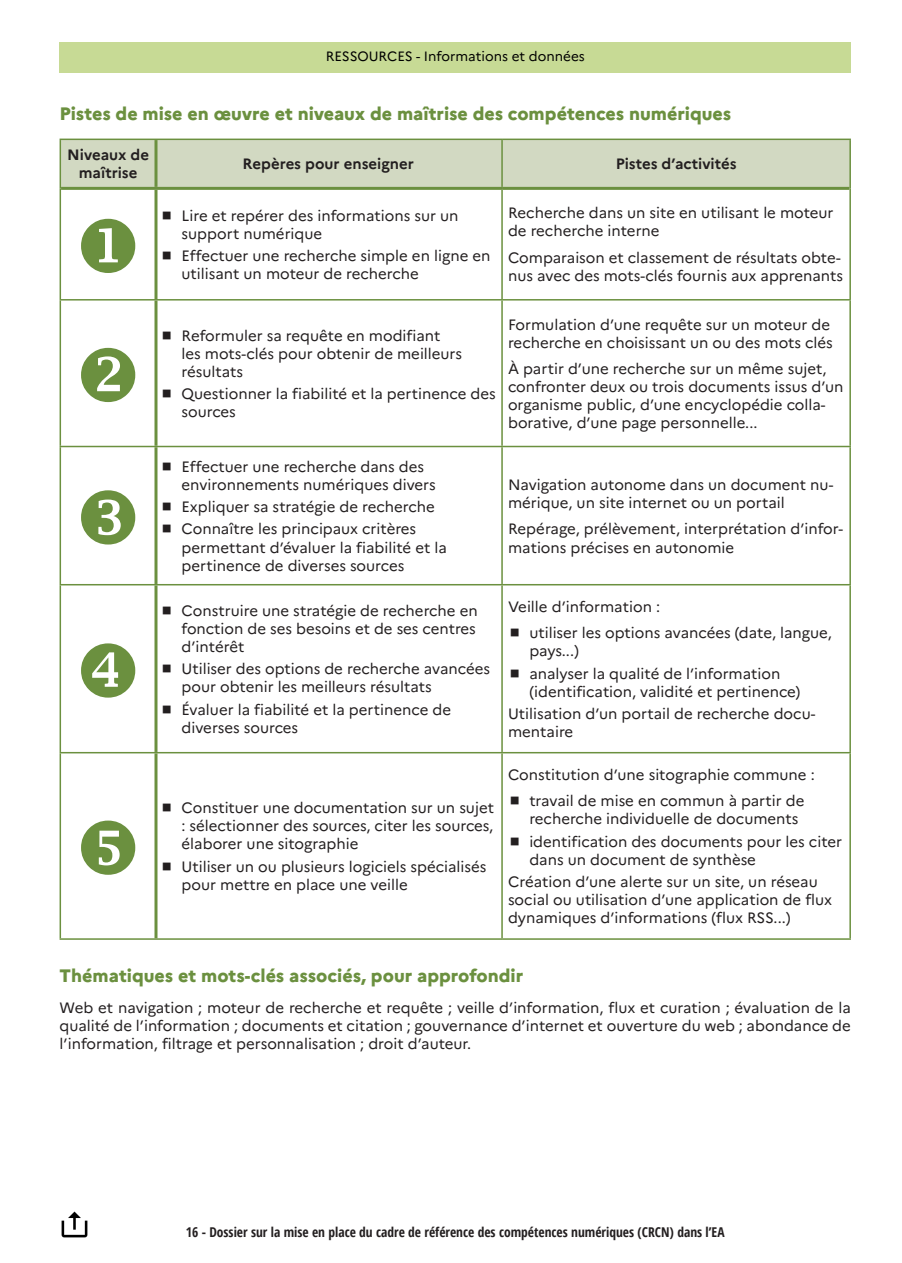
<style>
.page{position:relative;width:902px;height:1263px;background:#fff}
.page>*{position:absolute;margin:0;border:0;box-sizing:border-box;transform-origin:0 0}
.Sous_1-1_et_titre_ta{font:800 18px "Marianne";color:#6b903f}
.TEXTE_ARTICLES{font:15px/18px "Marianne";color:#231f20}
.Texte-colonne_tablea{font:15px/18px "Marianne";color:#231f20}
.Titre_colonne-SPS_10{font:700 15px/18px "Marianne";color:#231f20;text-align:center}
.t1{font:700 13.5px "Open Sans Condensed";color:#231f20}
.RAPPEL-TITRE_Partie{font:13.5px "Marianne";color:#000}
</style>
<div class="page">
<img style="left:61px;top:1211px;width:27px;height:27px">
<div style="left:60px;top:43px;width:790px;height:30px;background:#c7da95"></div>
<div style="left:61px;top:140px;width:788px;height:47px;background:#d2d9c2"></div>
<hr style="left:60px;top:139px;width:96px;height:1px;background:#6b903f">
<hr style="left:60px;top:140px;width:1px;height:48px;background:#6b903f">
<hr style="left:156px;top:139px;width:346px;height:1px;background:#6b903f">
<hr style="left:502px;top:139px;width:348px;height:1px;background:#6b903f">
<hr style="left:501px;top:140px;width:1px;height:47px;background:#6b903f">
<hr style="left:849px;top:140px;width:1px;height:48px;background:#6b903f">
<hr style="left:60px;top:188px;width:1px;height:111px;background:#6b903f">
<hr style="left:501px;top:190px;width:1px;height:109px;background:#6b903f">
<hr style="left:849px;top:188px;width:1px;height:111px;background:#6b903f">
<hr style="left:60px;top:299px;width:96px;height:2px;background:#6b903f">
<hr style="left:60px;top:301px;width:1px;height:145px;background:#6b903f">
<hr style="left:156px;top:299px;width:346px;height:2px;background:#6b903f">
<hr style="left:502px;top:299px;width:348px;height:2px;background:#6b903f">
<hr style="left:501px;top:301px;width:1px;height:145px;background:#6b903f">
<hr style="left:849px;top:301px;width:1px;height:145px;background:#6b903f">
<hr style="left:60px;top:446px;width:96px;height:1px;background:#6b903f">
<hr style="left:60px;top:447px;width:1px;height:137px;background:#6b903f">
<hr style="left:156px;top:446px;width:346px;height:1px;background:#6b903f">
<hr style="left:502px;top:446px;width:348px;height:1px;background:#6b903f">
<hr style="left:501px;top:447px;width:1px;height:137px;background:#6b903f">
<hr style="left:849px;top:447px;width:1px;height:137px;background:#6b903f">
<hr style="left:60px;top:584px;width:96px;height:1px;background:#6b903f">
<hr style="left:60px;top:585px;width:1px;height:167px;background:#6b903f">
<hr style="left:156px;top:584px;width:346px;height:1px;background:#6b903f">
<hr style="left:502px;top:584px;width:348px;height:1px;background:#6b903f">
<hr style="left:501px;top:585px;width:1px;height:167px;background:#6b903f">
<hr style="left:849px;top:585px;width:1px;height:167px;background:#6b903f">
<hr style="left:60px;top:752px;width:96px;height:1px;background:#6b903f">
<hr style="left:60px;top:753px;width:1px;height:185px;background:#6b903f">
<hr style="left:156px;top:752px;width:346px;height:1px;background:#6b903f">
<hr style="left:502px;top:752px;width:348px;height:1px;background:#6b903f">
<hr style="left:501px;top:753px;width:1px;height:185px;background:#6b903f">
<hr style="left:849px;top:753px;width:1px;height:185px;background:#6b903f">
<hr style="left:60px;top:938px;width:96px;height:2px;background:#6b903f">
<hr style="left:156px;top:938px;width:346px;height:2px;background:#6b903f">
<hr style="left:502px;top:938px;width:348px;height:2px;background:#6b903f">
<hr style="left:154px;top:140px;width:3px;height:47px;background:#6b903f">
<hr style="left:61px;top:187px;width:95px;height:3px;background:#6b903f">
<hr style="left:156px;top:187px;width:346px;height:3px;background:#6b903f">
<hr style="left:154px;top:190px;width:3px;height:109px;background:#6b903f">
<hr style="left:502px;top:187px;width:347px;height:3px;background:#6b903f">
<hr style="left:154px;top:301px;width:3px;height:145px;background:#6b903f">
<hr style="left:154px;top:447px;width:3px;height:137px;background:#6b903f">
<hr style="left:154px;top:585px;width:3px;height:167px;background:#6b903f">
<hr style="left:154px;top:753px;width:3px;height:185px;background:#6b903f">
<p class="RAPPEL-TITRE_Partie" style="left:326px;top:48px;width:260px">RESSOURCES - Informations et données</p>
<p class="Sous_1-1_et_titre_ta" style="left:60px;top:102px;width:673px">Pistes de mise en œuvre et niveaux de maîtrise des compétences numériques</p>
<p class="Titre_colonne-SPS_10" style="left:67px;top:146px;width:83px">Niveaux de maîtrise</p>
<p class="Titre_colonne-SPS_10" style="left:242px;top:155px;width:173px">Repères pour enseigner</p>
<p class="Titre_colonne-SPS_10" style="left:615px;top:155px;width:122px">Pistes d’activités</p>
<p class="TEXTE_ARTICLES" style="left:181px;top:206px;width:278px">Lire et repérer des informations sur un support numérique</p>
<p class="TEXTE_ARTICLES" style="left:181px;top:246px;width:310px">Effectuer une recherche simple en ligne en utilisant un moteur de recherche</p>
<p class="Texte-colonne_tablea" style="left:508px;top:204px;width:327px">Recherche dans un site en utilisant le moteur de recherche interne</p>
<p class="Texte-colonne_tablea" style="left:508px;top:249px;width:336px">Comparaison et classement de résultats obte&shy;nus avec des mots-clés fournis aux apprenants</p>
<p class="TEXTE_ARTICLES" style="left:181px;top:326px;width:282px">Reformuler sa requête en modifiant les mots-clés pour obtenir de meilleurs résultats</p>
<p class="TEXTE_ARTICLES" style="left:181px;top:384px;width:315px">Questionner la fiabilité et la pertinence des sources</p>
<p class="TEXTE_ARTICLES" style="left:181px;top:458px;width:256px">Effectuer une recherche dans des environnements numériques divers</p>
<p class="TEXTE_ARTICLES" style="left:181px;top:498px;width:255px">Expliquer sa stratégie de recherche</p>
<p class="TEXTE_ARTICLES" style="left:181px;top:520px;width:267px">Connaître les principaux critères permettant d’évaluer la fiabilité et la pertinence de diverses sources</p>
<p class="TEXTE_ARTICLES" style="left:181px;top:602px;width:298px">Construire une stratégie de recherche en fonction de ses besoins et de ses centres d’intérêt</p>
<p class="TEXTE_ARTICLES" style="left:181px;top:660px;width:310px">Utiliser des options de recherche avancées pour obtenir les meilleurs résultats</p>
<p class="TEXTE_ARTICLES" style="left:181px;top:700px;width:271px">Évaluer la fiabilité et la pertinence de diverses sources</p>
<p class="TEXTE_ARTICLES" style="left:181px;top:799px;width:314px;text-align:justify">Constituer une documentation sur un sujet : sélectionner des sources, citer les sources, élaborer une sitographie</p>
<p class="TEXTE_ARTICLES" style="left:181px;top:857px;width:306px">Utiliser un ou plusieurs logiciels spécialisés pour mettre en place une veille</p>
<p class="Texte-colonne_tablea" style="left:508px;top:315px;width:326px">Formulation d’une requête sur un moteur de recherche en choisissant un ou des mots clés</p>
<p class="Texte-colonne_tablea" style="left:508px;top:360px;width:337px">À partir d’une recherche sur un même sujet, confronter deux ou trois documents issus d’un organisme public, d’une encyclopédie colla&shy;borative, d’une page personnelle...</p>
<p class="Texte-colonne_tablea" style="left:508px;top:476px;width:327px">Navigation autonome dans un document nu&shy;mérique, un site internet ou un portail</p>
<p class="Texte-colonne_tablea" style="left:508px;top:520px;width:336px">Repérage, prélèvement, interprétation d’infor&shy;mations précises en autonomie</p>
<p class="Texte-colonne_tablea" style="left:508px;top:597px;width:153px">Veille d’information :</p>
<p class="TEXTE_ARTICLES" style="left:529px;top:624px;width:304px">utiliser les options avancées (date, langue, pays...)</p>
<p class="TEXTE_ARTICLES" style="left:529px;top:664px;width:272px">analyser la qualité de l’information (identification, validité et pertinence)</p>
<p class="Texte-colonne_tablea" style="left:508px;top:704px;width:309px">Utilisation d’un portail de recherche docu&shy;mentaire</p>
<p class="Texte-colonne_tablea" style="left:508px;top:766px;width:308px">Constitution d’une sitographie commune :</p>
<p class="TEXTE_ARTICLES" style="left:529px;top:792px;width:276px">travail de mise en commun à partir de recherche individuelle de documents</p>
<p class="TEXTE_ARTICLES" style="left:529px;top:832px;width:314px">identification des documents pour les citer dans un document de synthèse</p>
<p class="Texte-colonne_tablea" style="left:508px;top:873px;width:325px">Création d’une alerte sur un site, un réseau social ou utilisation d’une application de flux dynamiques d’informations (flux RSS...)</p>
<p class="Sous_1-1_et_titre_ta" style="left:60px;top:964px;width:465px">Thématiques et mots-clés associés, pour approfondir</p>
<p class="TEXTE_ARTICLES" style="left:60px;top:998px;width:792px;text-align:justify">Web et navigation ; moteur de recherche et requête ; veille d’information, flux et curation ; évaluation de la qualité de l’information ; documents et citation ; gouvernance d’internet et ouverture du web ; abondance de l’information, filtrage et personnalisation ; droit d’auteur.</p>
<p class="t1" style="left:186px;top:1223px;width:540px">16 - Dossier sur la mise en place du cadre de référence des compétences numériques (CRCN) dans l’EA</p>
</div>
